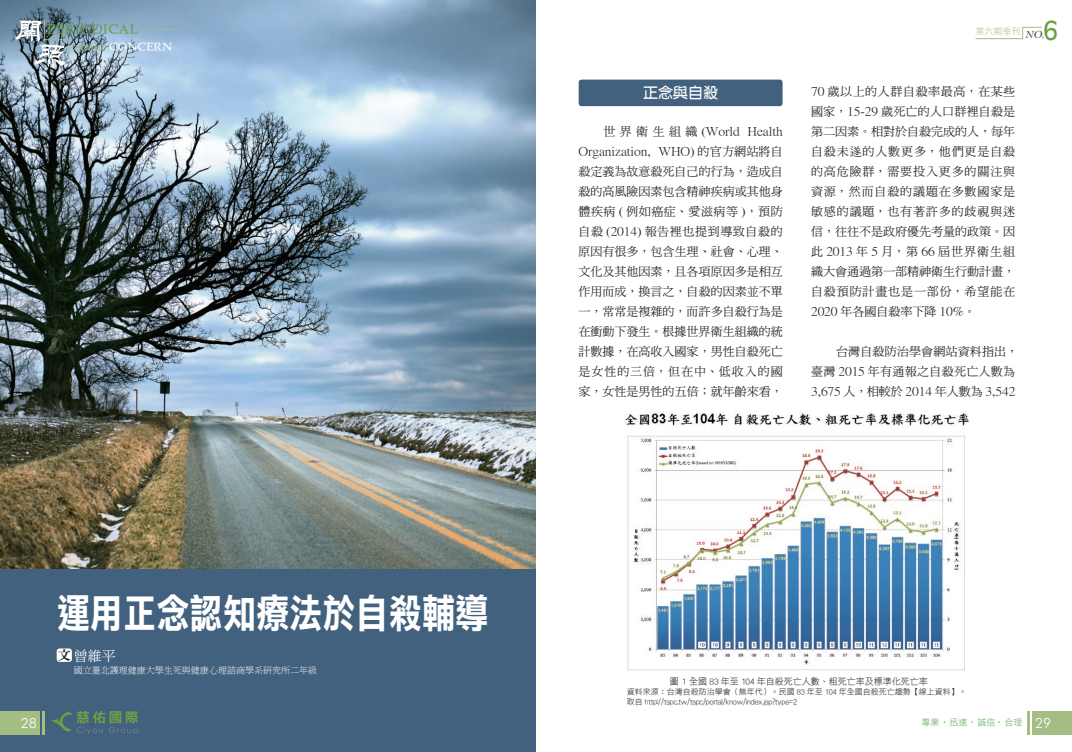
<style>
.page{position:relative;width:1072px;height:752px;background:#fff}
.page>*{position:absolute;margin:0;border:0;box-sizing:border-box;transform-origin:0 0}
.t1{font:40px "DF Li Hei Bd HK BF";color:#fff;scale:.83 1}
.t2{font:25px "Antique Olive";color:#6ba043}
.t3{font:15px "DF Yuan Bd HKP BF";color:#fff}
.t4{font:14px "DF Wei Bei Md HKP BF";color:#6ba043}
.t5{font:14px "DF Ming Md HKP BF";color:#fff}
.t6{font:300 14px "Futura BT";color:#fff}
.t7{font:12px/20px "DF Ming Md HKP BF";color:#231f20;text-align:justify}
.t8{font:12px "DF Wei Bei Md HKP BF";color:#fff}
.t9{font:9px "DF Hei Lt HKP BF";color:#231f20}
.t10{font:9px "DF Ming Lt HKP BF";color:#fff}
.t11{font:9px "DF Li Hei Lt HK BF";color:#4ba447}
.t12{font:9px "DF Li Hei Lt HK BF";color:#a3bd83}
.t13{font:8px/9.6px "DF Hei Lt HKP BF";color:#231f20}
.s1{color:#a3bd83}
.s2{font-family:"DFN Ming XB HKP BF";font-size:13px;color:#231f20}
.s3{font-family:"Bernhard Modern BT";font-weight:700;font-style:italic;font-size:10px;color:#3e3e3f}
.s4{font-family:"Futura BT";font-weight:300;font-size:14px;color:#fff}
</style>
<div class="page">
<div style="left:0;top:544px;width:536px;height:207px;background:#42617e"></div>
<img style="left:0;top:0;width:536px;height:567px">
<div style="left:57px;top:648px;width:15px;height:13px;background:#fff;border-radius:3px"></div>
<div style="left:578px;top:80px;width:204px;height:26px;background:#42617e;border-radius:3px"></div>
<img style="left:625px;top:412px;width:344px;height:259px">
<div style="left:1032px;top:710px;width:40px;height:24px;background:#a3bd83"></div>
<hr style="left:1026px;top:710px;width:3px;height:24px;background:#a3bd83">
<svg style="left:975px;top:27px;width:67px;height:12px"></svg>
<div style="left:0;top:710px;width:40px;height:24px;background:#a3bd83"></div>
<hr style="left:43px;top:710px;width:2px;height:24px;background:#a3bd83">
<hr style="left:140px;top:29px;width:37px;height:1px;background:#a3bd83">
<svg style="left:15px;top:19px;width:54px;height:49px;background:#8799a5"></svg>
<svg style="left:51px;top:711px;width:87px;height:23px"></svg>
<p class="t4" style="left:47px;top:21px;width:92px">PERIODICAL</p>
<p class="t8" style="left:74px;top:40px;width:100px"><span class="s1">about</span> CONCERN</p>
<p class="t6" style="left:21px;top:714px;width:18px">28</p>
<h1 class="t1" style="left:57px;top:592px;width:522px">運用正念認知療法於自殺輔導</h1>
<p class="t5" style="left:58px;top:648px;width:60px"><span class="s2">文</span>曾維平</p>
<p class="t10" style="left:74px;top:665px;width:245px">國立臺北護理健康大學生死與健康心理諮商學系研究所二年級</p>
<p class="t3" style="left:643px;top:85px;width:76px">正念與自殺</p>
<p class="t7" style="left:578px;top:121px;width:206px;text-indent:25px">世界衛生組織 (World Health Organization, WHO) 的官方網站將自殺定義為故意殺死自己的行為，造成自殺的高風險因素包含精神疾病或其他身體疾病 ( 例如癌症、愛滋病等 )，預防自殺 (2014) 報告裡也提到導致自殺的原因有很多，包含生理、社會、心理、文化及其他因素，且各項原因多是相互作用而成，換言之，自殺的因素並不單一，常常是複雜的，而許多自殺行為是在衝動下發生。根據世界衛生組織的統計數據，在高收入國家，男性自殺死亡是女性的三倍，但在中、低收入的國家，女性是男性的五倍；就年齡來看，</p>
<p class="t12" style="left:975px;top:27px;width:71px">第六期季刊 <span class="s3">NO.</span></p>
<h2 class="t2" style="left:1043px;top:14px;width:16px">6</h2>
<p class="t7" style="left:811px;top:82px;width:206px">70 歲以上的人群自殺率最高，在某些國家，15-29 歲死亡的人口群裡自殺是第二因素。相對於自殺完成的人，每年自殺未遂的人數更多，他們更是自殺的高危險群，需要投入更多的關注與資源，然而自殺的議題在多數國家是敏感的議題，也有著許多的歧視與迷信，往往不是政府優先考量的政策。因此 2013 年 5 月，第 66 屆世界衛生組織大會通過第一部精神衛生行動計畫，自殺預防計畫也是一部份，希望能在2020 年各國自殺率下降 10%。</p>
<p class="t7" style="left:811px;top:342px;width:209px;text-align:left;text-indent:25px">台灣自殺防治學會網站資料指出，臺灣 2015 年有通報之自殺死亡人數為<br>3,675 人，相較於 2014 年人數為 3,542</p>
<p class="t9" style="left:670px;top:676px;width:259px">圖 1 全國 83 年至 104 年自殺死亡人數、粗死亡率及標準化死亡率</p>
<p class="t13" style="left:626px;top:686px;width:342px">資料來源：台灣自殺防治學會（無年代）。民國 83 年至 104 年全國自殺死亡趨勢【線上資料】。取自 http://tspc.tw/tspc/portal/know/index.jsp?type=2</p>
<p class="t11" style="left:921px;top:717px;width:131px">專業‧迅速‧誠信 ‧合理 <span class="s4">29</span></p>
</div>
